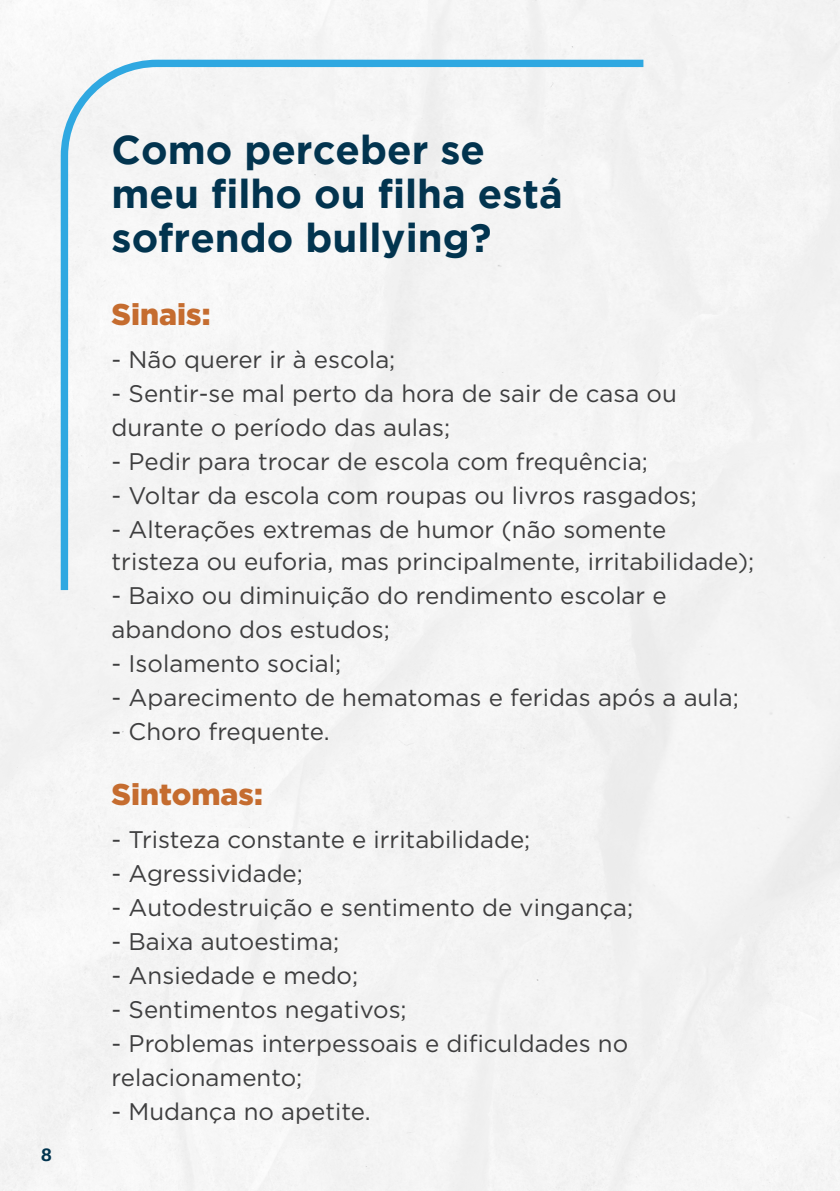
<style>
.page{position:relative;width:840px;height:1191px;background:#fff}
.page>*{position:absolute;margin:0;border:0;box-sizing:border-box;transform-origin:0 0}
.t1{font:700 40px "Gotham";color:#02344f}
.t2{font:900 30px "Gotham";color:#c56c2f}
.t3{font:24px/34px "Gotham";color:#3e3e3f}
.t4{font:700 18px "Aileron";color:#01344f}
</style>
<div class="page">
<div style="left:61px;top:60px;width:582px;height:530px;background:#f4f4f4"></div>
<p class="t4" style="left:41px;top:1144px;width:13px">8</p>
<p class="t1" style="left:111px;top:126px;width:375px">Como perceber se</p>
<p class="t1" style="left:111px;top:170px;width:452px">meu filho ou filha está</p>
<p class="t1" style="left:111px;top:214px;width:381px">sofrendo bullying?</p>
<p class="t2" style="left:111px;top:297px;width:100px">Sinais:</p>
<p class="t3" style="left:111px;top:342px;width:285px">- Não querer ir à escola;</p>
<p class="t3" style="left:111px;top:376px;width:566px">- Sentir-se mal perto da hora de sair de casa ou durante o período das aulas;</p>
<p class="t3" style="left:111px;top:444px;width:537px">- Pedir para trocar de escola com frequência;</p>
<p class="t3" style="left:111px;top:478px;width:586px">- Voltar da escola com roupas ou livros rasgados;</p>
<p class="t3" style="left:111px;top:513px;width:643px;line-height:32px">- Alterações extremas de humor (não somente tristeza ou euforia, mas principalmente, irritabilidade);</p>
<p class="t3" style="left:111px;top:578px;width:556px">- Baixo ou diminuição do rendimento escolar e abandono dos estudos;</p>
<p class="t3" style="left:111px;top:646px;width:231px">- Isolamento social;</p>
<p class="t3" style="left:111px;top:680px;width:628px">- Aparecimento de hematomas e feridas após a aula;</p>
<p class="t3" style="left:111px;top:714px;width:219px">- Choro frequente.</p>
<p class="t2" style="left:111px;top:777px;width:153px">Sintomas:</p>
<p class="t3" style="left:111px;top:821px;width:420px">- Tristeza constante e irritabilidade;</p>
<p class="t3" style="left:111px;top:855px;width:193px">- Agressividade;</p>
<p class="t3" style="left:111px;top:889px;width:523px">- Autodestruição e sentimento de vingança;</p>
<p class="t3" style="left:111px;top:923px;width:229px">- Baixa autoestima;</p>
<p class="t3" style="left:111px;top:957px;width:248px">- Ansiedade e medo;</p>
<p class="t3" style="left:111px;top:991px;width:296px">- Sentimentos negativos;</p>
<p class="t3" style="left:111px;top:1025px;width:518px">- Problemas interpessoais e dificuldades no relacionamento;</p>
<p class="t3" style="left:111px;top:1093px;width:260px">- Mudança no apetite.</p>
</div>
